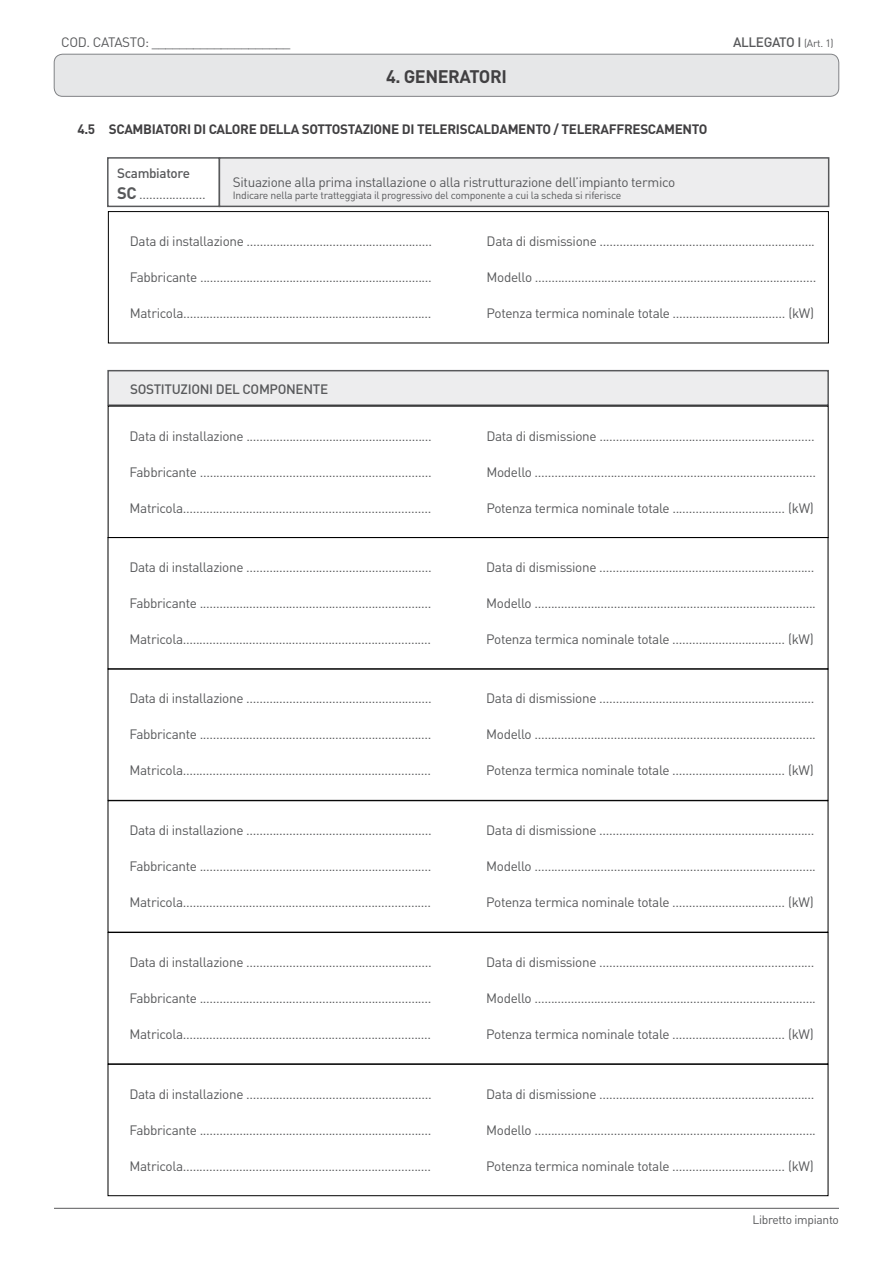
<style>
.page{position:relative;width:893px;height:1263px;background:#fff}
.page>*{position:absolute;margin:0;border:0;box-sizing:border-box;transform-origin:0 0}
.t1{font:700 18px "DIN Pro";letter-spacing:-.025em;color:#414042}
.t2{font:13.5px/21px "DIN Pro";letter-spacing:-.025em;color:#58595b}
.t3{font:700 13.5px "DIN Pro";letter-spacing:-.025em;color:#414042}
.t4{font:500 13.5px "DIN Pro";letter-spacing:-.025em;color:#58595b}
.t5{font:12px "DIN Pro";letter-spacing:-.025em;color:#58595b}
.t6{font:10.5px "DIN Pro";letter-spacing:-.025em;color:#58595b}
.s1{font-weight:500}
.s2{font-weight:700;font-size:16.5px}
.s3{font-weight:400;font-size:10.5px}
</style>
<div class="page">
<hr style="left:54px;top:1208px;width:785px;height:1px;background:#58595b">
<div style="left:54px;top:54px;width:785px;height:42px;background:#e6e7e8;border-radius:9px"></div>
<div style="left:54px;top:54px;width:785px;height:43px;border:1px solid #808285;border-radius:9px"></div>
<div style="left:107px;top:157px;width:113px;height:50px;border:2px solid #58595b"></div>
<div style="left:219px;top:158px;width:610px;height:48px;background:#ededee"></div>
<div style="left:219px;top:157px;width:610px;height:50px;border:2px solid #58595b"></div>
<div style="left:108px;top:371px;width:720px;height:34px;background:#ededee"></div>
<div style="left:107px;top:370px;width:722px;height:36px;border:2px solid #58595b"></div>
<div style="left:108px;top:211px;width:721px;height:132px;border:1px solid #000"></div>
<div style="left:108px;top:537px;width:720px;height:132px;border:1px solid #000"></div>
<div style="left:108px;top:800px;width:720px;height:132px;border:1px solid #000"></div>
<div style="left:108px;top:932px;width:720px;height:132px;border:1px solid #000"></div>
<div style="left:108px;top:1064px;width:720px;height:132px;border:1px solid #000"></div>
<p class="t2" style="left:61px;top:31px;width:231px">COD. CATASTO: ____________________</p>
<h1 class="t1" style="left:386px;top:64px;width:122px">4. GENERATORI</h1>
<p class="t3" style="left:77px;top:120px;width:632px">4.5 SCAMBIATORI DI CALORE DELLA SOTTOSTAZIONE DI TELERISCALDAMENTO / TELERAFFRESCAMENTO</p>
<p class="t2" style="left:117px;top:162px;width:90px"><span class="s1">Scambiatore<br></span><span class="s2">SC</span> ....................</p>
<p class="t2" style="left:233px;top:171px;width:444px">Situazione alla prima installazione o alla ristrutturazione dell’impianto termico</p>
<p class="t6" style="left:233px;top:188px;width:390px">Indicare nella parte tratteggiata il progressivo del componente a cui la scheda si riferisce</p>
<p class="t4" style="left:733px;top:33px;width:102px">ALLEGATO I <span class="s3">(Art. 1)</span></p>
<p class="t2" style="left:130px;top:230px;width:304px">Data di installazione ........................................................</p>
<p class="t2" style="left:487px;top:230px;width:330px">Data di dismissione .................................................................</p>
<p class="t2" style="left:130px;top:266px;width:304px">Fabbricante ......................................................................</p>
<p class="t2" style="left:487px;top:266px;width:331px">Modello .....................................................................................</p>
<p class="t2" style="left:130px;top:302px;width:303px">Matricola...........................................................................</p>
<p class="t2" style="left:487px;top:302px;width:329px">Potenza termica nominale totale .................................. (kW)</p>
<p class="t4" style="left:130px;top:380px;width:200px">SOSTITUZIONI DEL COMPONENTE</p>
<p class="t2" style="left:130px;top:425px;width:304px">Data di installazione ........................................................</p>
<p class="t2" style="left:486px;top:425px;width:330px">Data di dismissione .................................................................</p>
<p class="t2" style="left:130px;top:461px;width:304px">Fabbricante ......................................................................</p>
<p class="t2" style="left:486px;top:461px;width:331px">Modello .....................................................................................</p>
<p class="t2" style="left:130px;top:497px;width:303px">Matricola...........................................................................</p>
<p class="t2" style="left:486px;top:497px;width:329px">Potenza termica nominale totale .................................. (kW)</p>
<p class="t2" style="left:129px;top:556px;width:304px">Data di installazione ........................................................</p>
<p class="t2" style="left:486px;top:556px;width:330px">Data di dismissione .................................................................</p>
<p class="t2" style="left:129px;top:592px;width:304px">Fabbricante ......................................................................</p>
<p class="t2" style="left:486px;top:592px;width:331px">Modello .....................................................................................</p>
<p class="t2" style="left:129px;top:628px;width:303px">Matricola...........................................................................</p>
<p class="t2" style="left:486px;top:628px;width:329px">Potenza termica nominale totale .................................. (kW)</p>
<p class="t2" style="left:129px;top:687px;width:304px">Data di installazione ........................................................</p>
<p class="t2" style="left:486px;top:687px;width:330px">Data di dismissione .................................................................</p>
<p class="t2" style="left:129px;top:723px;width:304px">Fabbricante ......................................................................</p>
<p class="t2" style="left:486px;top:723px;width:331px">Modello .....................................................................................</p>
<p class="t2" style="left:129px;top:759px;width:303px">Matricola...........................................................................</p>
<p class="t2" style="left:486px;top:759px;width:329px">Potenza termica nominale totale .................................. (kW)</p>
<p class="t2" style="left:129px;top:819px;width:304px">Data di installazione ........................................................</p>
<p class="t2" style="left:486px;top:819px;width:330px">Data di dismissione .................................................................</p>
<p class="t2" style="left:129px;top:855px;width:304px">Fabbricante ......................................................................</p>
<p class="t2" style="left:486px;top:855px;width:331px">Modello .....................................................................................</p>
<p class="t2" style="left:129px;top:891px;width:303px">Matricola...........................................................................</p>
<p class="t2" style="left:486px;top:891px;width:329px">Potenza termica nominale totale .................................. (kW)</p>
<p class="t2" style="left:129px;top:951px;width:304px">Data di installazione ........................................................</p>
<p class="t2" style="left:486px;top:951px;width:330px">Data di dismissione .................................................................</p>
<p class="t2" style="left:129px;top:987px;width:304px">Fabbricante ......................................................................</p>
<p class="t2" style="left:486px;top:987px;width:331px">Modello .....................................................................................</p>
<p class="t2" style="left:129px;top:1023px;width:303px">Matricola...........................................................................</p>
<p class="t2" style="left:486px;top:1023px;width:329px">Potenza termica nominale totale .................................. (kW)</p>
<p class="t2" style="left:129px;top:1083px;width:304px">Data di installazione ........................................................</p>
<p class="t2" style="left:486px;top:1083px;width:330px">Data di dismissione .................................................................</p>
<p class="t2" style="left:129px;top:1119px;width:304px">Fabbricante ......................................................................</p>
<p class="t2" style="left:486px;top:1119px;width:331px">Modello .....................................................................................</p>
<p class="t2" style="left:129px;top:1155px;width:303px">Matricola...........................................................................</p>
<p class="t2" style="left:486px;top:1155px;width:329px">Potenza termica nominale totale .................................. (kW)</p>
<p class="t5" style="left:753px;top:1211px;width:88px">Libretto impianto</p>
</div>
